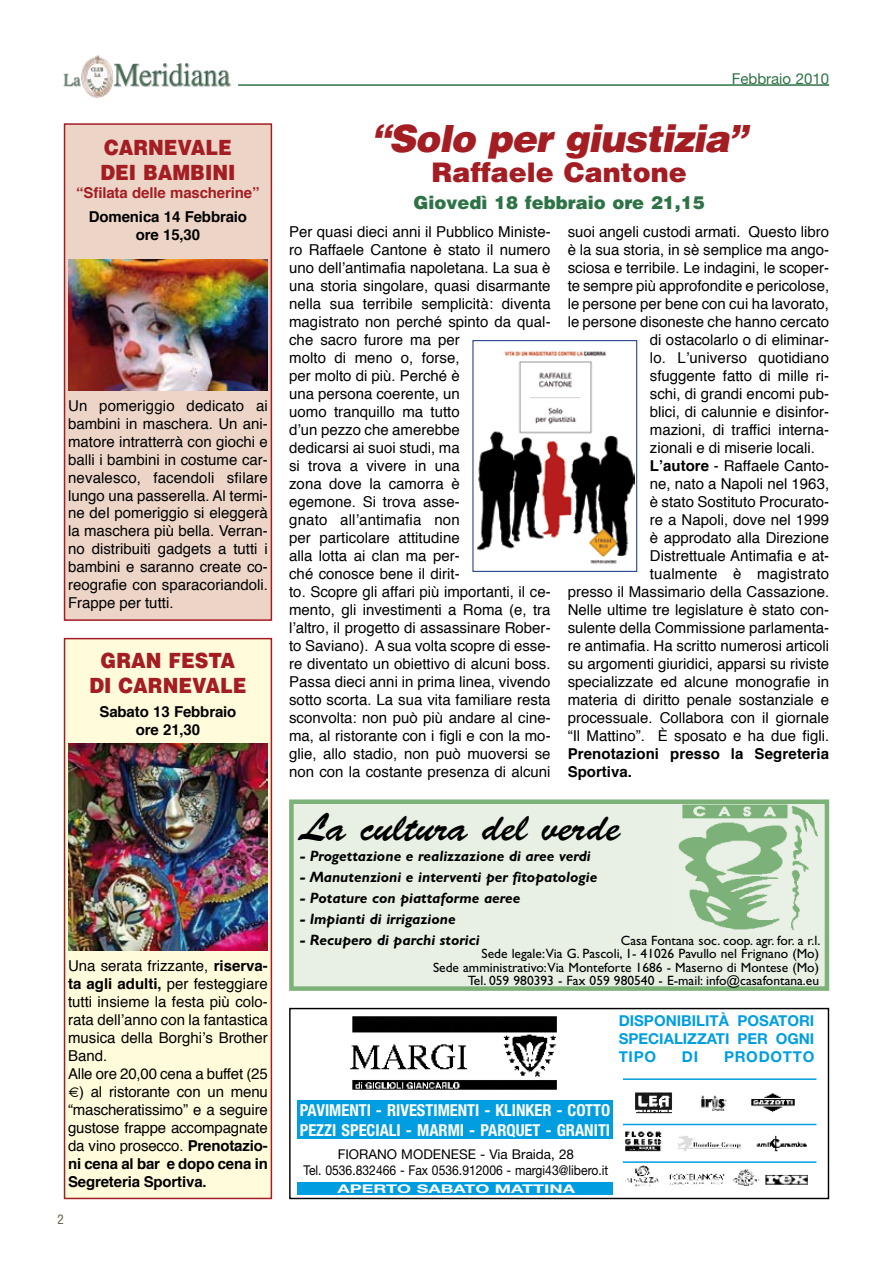
<style>
.page{position:relative;width:893px;height:1263px;background:#fff}
.page>*{position:absolute;margin:0;border:0;box-sizing:border-box;transform-origin:0 0}
.t1{font:39px "Brush Script";color:#000}
.t2{font:italic 900 37.5px "Helvetica";letter-spacing:-.025em;color:#a41d23}
.t3{font:900 27px "Helvetica";color:#a41d23}
.t4{font:900 21px/25.2px "Helvetica";color:#a41d23;scale:.9 1}
.t5{font:900 18px "Helvetica";color:#2e7346}
.t6{font:700 condensed 16.5px/19.5px "Helvetica Neue";color:#fff}
.t7{font:15px/18px "Helvetica";color:#000}
.t8{font:italic 700 15px "Gill Sans";color:#000}
.t9{font:700 15px/18px "Helvetica";letter-spacing:-.01em;color:#000;text-align:center}
.t10{font:700 15px/18px "Helvetica Neue";color:#009ee0;text-align:justify}
.t11{font:700 15px/18px "Helvetica";letter-spacing:.01em;color:#000}
.t12{font:700 15px "Helvetica";letter-spacing:-.01em;color:#a41d23}
.t13{font:15px "Helvetica Neue";color:#2e7346}
.t14{font:700 15px "Helvetica Neue";letter-spacing:.05em;color:#009ee0}
.t15{font:13.5px/13.5px "Gill Sans";color:#000;text-align:right}
.t16{font:13.5px/16.5px "Helvetica Neue";color:#000;text-align:center}
.t17{font:condensed 12.75px "Helvetica";color:#6a5741}
.t18{font:700 12px "Helvetica Neue";color:#fff;scale:1.5 1}
.s1{font-weight:700}
</style>
<div class="page">
<img style="left:114px;top:63px;width:117px;height:24px">
<img style="left:63px;top:73px;width:18px;height:14px">
<img style="left:81px;top:55px;width:33px;height:43px">
<hr style="left:238px;top:84px;width:591px;height:2px;background:#2e7346">
<div style="left:64px;top:123px;width:208px;height:498px;background:#ecd4c7;border:2px solid #a41d23"></div>
<img style="left:477px;top:351px;width:157px;height:213px">
<div style="left:472px;top:340px;width:165px;height:232px;border:1px solid #0f2f85"></div>
<div style="left:289px;top:1008px;width:540px;height:191px;background:#fff;border:1px solid #000"></div>
<img style="left:623px;top:1092px;width:186px;height:95px">
<hr style="left:623px;top:1161px;width:193px;height:2px;background:#009ee0">
<hr style="left:623px;top:1124px;width:193px;height:1px;background:#009ee0">
<hr style="left:623px;top:1078px;width:193px;height:2px;background:#009ee0">
<div style="left:297px;top:1100px;width:316px;height:39px;background:#009ee0"></div>
<img style="left:350px;top:1016px;width:207px;height:74px">
<div style="left:297px;top:1182px;width:316px;height:13px;background:#009ee0"></div>
<div style="left:64px;top:638px;width:208px;height:561px;background:#fffbdb;border:2px solid #a41d23"></div>
<img style="left:68px;top:743px;width:200px;height:207px">
<img style="left:68px;top:259px;width:200px;height:131px">
<div style="left:291px;top:802px;width:536px;height:186px;background:#e8f0e4"></div>
<img style="left:678px;top:804px;width:140px;height:127px">
<div style="left:289px;top:799px;width:540px;height:192px;border:4px solid #7cb178"></div>
<h3 class="t4" style="left:100px;top:134px;width:152px">CARNEVALE<br>DEI BAMBINI</h3>
<p class="t12" style="left:76px;top:179px;width:185px">“Sfilata delle mascherine”</p>
<p class="t9" style="left:89px;top:207px;width:160px">Domenica 14 Febbraio ore 15,30</p>
<p class="t7" style="left:68px;top:397px;width:201px;text-align:justify">Un pomeriggio dedicato ai bambini in maschera. Un ani&shy;matore intratterrà con giochi e balli i bambini in costume car&shy;nevalesco, facendoli sfilare lungo una passerella. Al termi&shy;ne del pomeriggio si eleggerà la maschera più bella. Verran&shy;no distribuiti gadgets a tutti i bambini e saranno create co&shy;reografie con sparacoriandoli.<br>Frappe per tutti.</p>
<h3 class="t4" style="left:90px;top:647px;width:176px;text-align:center">GRAN FESTA<br>DI CARNEVALE</h3>
<p class="t9" style="left:99px;top:702px;width:138px">Sabato 13 Febbraio ore 21,30</p>
<p class="t7" style="left:68px;top:956px;width:201px">Una serata frizzante, <span class="s1">riserva&shy;ta agli adulti,</span> per festeggiare tutti insieme la festa più colo&shy;rata dell’anno con la fantastica musica della Borghi’s Brother<br>Band.<br>Alle ore 20,00 cena a buffet (25 €) al ristorante con un menu “mascheratissimo” e a seguire gustose frappe accompagnate da vino prosecco. <span class="s1">Prenotazio&shy;ni cena al bar e dopo cena in<br>Segreteria Sportiva.</span></p>
<p class="t17" style="left:57px;top:1211px;width:8px">2</p>
<p class="t13" style="left:732px;top:70px;width:99px">Febbraio 2010</p>
<h2 class="t2" style="left:371px;top:114px;width:378px">“Solo per giustizia”</h2>
<h3 class="t3" style="left:431px;top:154px;width:257px">RAFFAELE CANTONE</h3>
<p class="t5" style="left:414px;top:190px;width:293px">GIOVEDÌ 18 FEBBRAIO ORE 21,15</p>
<p class="t7" style="left:289px;top:222px;width:263px">Per quasi dieci anni il Pubblico Ministe&shy;ro Raffaele Cantone è stato il numero uno dell’antimafia napoletana. La sua è una storia singolare, quasi disarmante nella sua terribile semplicità: diventa magistrato non perché spinto da qual&shy;che sacro furore ma per<br>molto di meno o, forse,<br>per molto di più. Perché è<br>una persona coerente, un<br>uomo tranquillo ma tutto<br>d’un pezzo che amerebbe<br>dedicarsi ai suoi studi, ma<br>si trova a vivere in una<br>zona dove la camorra è<br>egemone. Si trova asse-<br>gnato all’antimafia non<br>per particolare attitudine<br>alla lotta ai clan ma per-<br>ché conosce bene il dirit-<br>to. Scopre gli affari più importanti, il ce&shy;mento, gli investimenti a Roma (e, tra l’altro, il progetto di assassinare Rober&shy;to Saviano). A sua volta scopre di esse&shy;re diventato un obiettivo di alcuni boss.<br>Passa dieci anni in prima linea, vivendo sotto scorta. La sua vita familiare resta sconvolta: non può più andare al cine&shy;ma, al ristorante con i figli e con la mo&shy;glie, allo stadio, non può muoversi se non con la costante presenza di alcuni</p>
<p class="t7" style="left:568px;top:222px;width:263px">suoi angeli custodi armati. Questo libro</p>
<p class="t7" style="left:568px;top:240px;width:263px">è la sua storia, in sè semplice ma ango-</p>
<p class="t7" style="left:568px;top:258px;width:263px">sciosa e terribile. Le indagini, le scoper-</p>
<p class="t7" style="left:568px;top:276px;width:263px">te sempre più approfondite e pericolose,</p>
<p class="t7" style="left:568px;top:294px;width:263px">le persone per bene con cui ha lavorato,</p>
<p class="t7" style="left:568px;top:312px;width:263px">le persone disoneste che hanno cercato</p>
<p class="t7" style="left:650px;top:330px;width:181px">di ostacolarlo o di eliminar-</p>
<p class="t7" style="left:650px;top:348px;width:181px">lo. L’universo quotidiano</p>
<p class="t7" style="left:650px;top:366px;width:181px">sfuggente fatto di mille ri-</p>
<p class="t7" style="left:650px;top:384px;width:181px">schi, di grandi encomi pub-</p>
<p class="t7" style="left:650px;top:402px;width:181px">blici, di calunnie e disinfor-</p>
<p class="t7" style="left:650px;top:420px;width:181px">mazioni, di traffici interna-</p>
<p class="t7" style="left:650px;top:438px;width:167px">zionali e di miserie locali.</p>
<p class="t7" style="left:650px;top:456px;width:181px"><span class="s1">L’autore</span> - Raffaele Canto-</p>
<p class="t7" style="left:650px;top:474px;width:181px">ne, nato a Napoli nel 1963,</p>
<p class="t7" style="left:650px;top:492px;width:181px">è stato Sostituto Procurato-</p>
<p class="t7" style="left:650px;top:510px;width:181px">re a Napoli, dove nel 1999</p>
<p class="t7" style="left:650px;top:528px;width:181px">è approdato alla Direzione</p>
<p class="t7" style="left:650px;top:546px;width:181px">Distrettuale Antimafia e at-</p>
<p class="t7" style="left:650px;top:564px;width:181px">tualmente è magistrato</p>
<p class="t7" style="left:568px;top:582px;width:263px">presso il Massimario della Cassazione.</p>
<p class="t7" style="left:568px;top:600px;width:263px">Nelle ultime tre legislature è stato con-</p>
<p class="t7" style="left:568px;top:618px;width:263px">sulente della Commissione parlamenta-</p>
<p class="t7" style="left:568px;top:636px;width:263px">re antimafia. Ha scritto numerosi articoli</p>
<p class="t7" style="left:568px;top:654px;width:263px">su argomenti giuridici, apparsi su riviste</p>
<p class="t7" style="left:568px;top:672px;width:263px">specializzate ed alcune monografie in</p>
<p class="t7" style="left:568px;top:690px;width:263px">materia di diritto penale sostanziale e</p>
<p class="t7" style="left:568px;top:708px;width:263px">processuale. Collabora con il giornale</p>
<p class="t7" style="left:568px;top:726px;width:263px">“Il Mattino”. è sposato e ha due figli.</p>
<p class="t11" style="left:568px;top:744px;width:263px">Prenotazioni presso la Segreteria<br>Sportiva.</p>
<h1 class="t1" style="left:300px;top:806px;width:322px">La cultura del verde</h1>
<p class="t8" style="left:300px;top:848px;width:292px">- Progettazione e realizzazione di aree verdi</p>
<p class="t8" style="left:300px;top:869px;width:299px">- Manutenzioni e interventi per fitopatologie</p>
<p class="t8" style="left:300px;top:890px;width:222px">- Potature con piattaforme aeree</p>
<p class="t8" style="left:300px;top:911px;width:157px">- Impianti di irrigazione</p>
<p class="t8" style="left:300px;top:932px;width:181px">- Recupero di parchi storici</p>
<p class="t15" style="left:433px;top:933px;width:389px">Casa Fontana soc. coop. agr. for. a r.l.<br>Sede legale:Via G. Pascoli, 1- 41026 Pavullo nel Frignano (Mo)<br>Sede amministrativo:Via Monteforte 1686 - Maserno di Montese (Mo)<br>Tel. 059 980393 - Fax 059 980540 - E-mail: info@casafontana.eu</p>
<p class="t10" style="left:619px;top:1011px;width:197px">DISPONIBILITÀ POSATORI SPECIALIZZATI PER OGNI TIPO</p>
<p class="t10" style="left:682px;top:1047px;width:18px">DI</p>
<p class="t14" style="left:724px;top:1047px;width:92px">PRODOTTO</p>
<p class="t6" style="left:300px;top:1100px;width:312px">PAVIMENTI - RIVESTIMENTI - KLINKER - COTTO<br>PEZZI SPECIALI - MARMI - PARQUET - GRANITI</p>
<p class="t16" style="left:303px;top:1145px;width:306px">fiorano modenese - Via Braida, 28<br>Tel. 0536.832466 - Fax 0536.912006 - margi43@libero.it</p>
<p class="t18" style="left:337px;top:1181px;width:160px">APERTO SABATO MATTINA</p>
</div>
